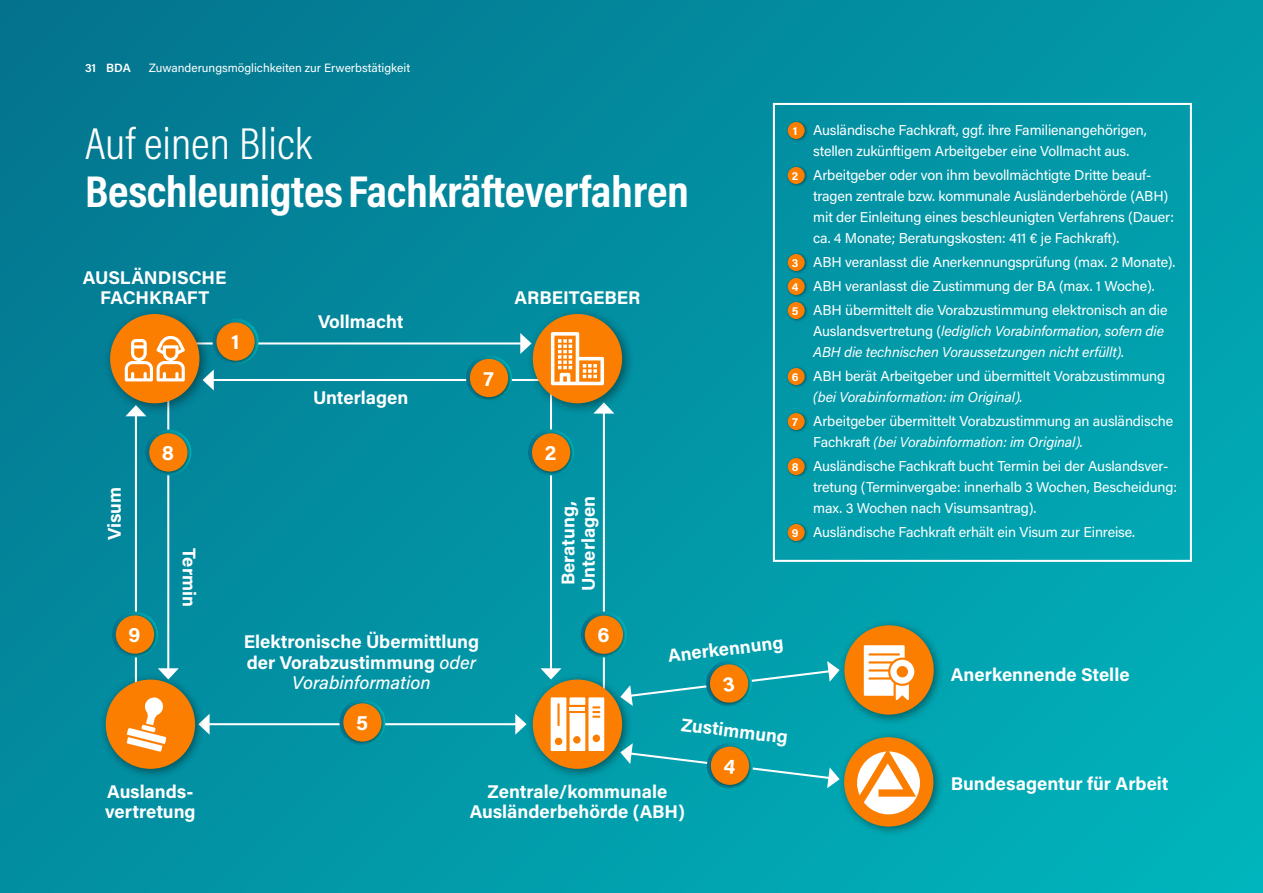
<style>
.page{position:relative;width:1263px;height:893px;background:#fff}
.page>*{position:absolute;margin:0;border:0;box-sizing:border-box;transform-origin:0 0}
.t1{font:700 45px "Acumin Pro Cond";letter-spacing:-.01em;color:#fff;scale:1.04 1}
.t2{font:300 45px "Acumin Pro Cond";color:#fff;scale:1.04 1}
.t3{font:700 21px "Acumin Pro";color:#fff}
.t4{font:700 18.45px/20.4px "Acumin Pro";color:#fff;text-align:center}
.t5{font:14.25px/21px "Acumin Pro";letter-spacing:-.01em;color:#fff}
.t6{font:italic 14.25px/21px "Acumin Pro";letter-spacing:-.01em;color:#fff}
.t7{font:12px "Acumin Pro";color:#fff}
.t8{font:600 12px "Acumin Pro";color:#fff}
.s1{font-weight:700;font-size:11.7px}
.s2{font-style:normal}
.s3{font-style:italic}
.s4{font-weight:500;font-style:italic}
</style>
<div class="page">
<div style="left:0;top:0;width:1263px;height:893px;background:linear-gradient(to right,#037f96,#01a7b3)"></div>
<hr style="left:206px;top:723px;width:313px;height:2px;background:#fff">
<svg style="left:515px;top:714px;width:11px;height:21px"></svg>
<svg style="left:205px;top:714px;width:5px;height:21px"></svg>
<hr style="left:135px;top:413px;width:2px;height:307px;background:#fff">
<hr style="left:167px;top:383px;width:2px;height:289px;background:#fff">
<svg style="left:158px;top:668px;width:21px;height:6px"></svg>
<hr style="left:185px;top:342px;width:339px;height:2px;background:#fff">
<svg style="left:520px;top:333px;width:6px;height:21px"></svg>
<hr style="left:210px;top:379px;width:348px;height:2px;background:#fff">
<svg style="left:212px;top:369px;width:2px;height:21px"></svg>
<svg style="left:339px;top:699px;width:46px;height:46px"></svg>
<svg style="left:213px;top:319px;width:46px;height:46px"></svg>
<svg style="left:145px;top:429px;width:46px;height:46px"></svg>
<svg style="left:112px;top:612px;width:46px;height:45px"></svg>
<hr style="left:603px;top:410px;width:2px;height:295px;background:#fff">
<hr style="left:550px;top:364px;width:2px;height:308px;background:#fff">
<svg style="left:540px;top:668px;width:21px;height:6px"></svg>
<svg style="left:581px;top:612px;width:46px;height:45px"></svg>
<svg style="left:528px;top:429px;width:46px;height:46px"></svg>
<svg style="left:466px;top:355px;width:46px;height:46px"></svg>
<div style="left:785px;top:120px;width:23px;height:22px;background:#000;opacity:.43"></div>
<div style="left:788px;top:122px;width:17px;height:17px;background:#fc7e00;border-radius:50%"></div>
<div style="left:785px;top:165px;width:23px;height:22px;background:#000;opacity:.43"></div>
<div style="left:788px;top:167px;width:17px;height:17px;background:#fc7e00;border-radius:50%"></div>
<div style="left:785px;top:252px;width:23px;height:22px;background:#000;opacity:.43"></div>
<div style="left:788px;top:254px;width:17px;height:17px;background:#fc7e00;border-radius:50%"></div>
<div style="left:785px;top:276px;width:23px;height:22px;background:#000;opacity:.43"></div>
<div style="left:788px;top:278px;width:17px;height:17px;background:#fc7e00;border-radius:50%"></div>
<div style="left:785px;top:300px;width:23px;height:22px;background:#000;opacity:.43"></div>
<div style="left:788px;top:302px;width:17px;height:17px;background:#fc7e00;border-radius:50%"></div>
<div style="left:785px;top:366px;width:23px;height:22px;background:#000;opacity:.43"></div>
<div style="left:788px;top:368px;width:17px;height:17px;background:#fc7e00;border-radius:50%"></div>
<div style="left:785px;top:411px;width:23px;height:22px;background:#000;opacity:.43"></div>
<div style="left:788px;top:413px;width:17px;height:17px;background:#fc7e00;border-radius:50%"></div>
<div style="left:785px;top:456px;width:23px;height:22px;background:#000;opacity:.43"></div>
<div style="left:788px;top:458px;width:17px;height:17px;background:#fc7e00;border-radius:50%"></div>
<div style="left:785px;top:522px;width:23px;height:22px;background:#000;opacity:.43"></div>
<div style="left:788px;top:524px;width:17px;height:17px;background:#fc7e00;border-radius:50%"></div>
<div style="left:773px;top:103px;width:419px;height:459px;border:2px solid #fff"></div>
<div style="left:104px;top:308px;width:108px;height:108px;background:#000;opacity:.43"></div>
<div style="left:110px;top:314px;width:89px;height:89px;background:#fc7e00;border-radius:50%"></div>
<svg style="left:125px;top:335px;width:60px;height:46px"></svg>
<div style="left:526px;top:308px;width:108px;height:108px;background:#000;opacity:.43"></div>
<div style="left:533px;top:314px;width:89px;height:89px;background:#fc7e00;border-radius:50%"></div>
<svg style="left:551px;top:332px;width:53px;height:53px"></svg>
<div style="left:527px;top:674px;width:105px;height:105px;background:#000;opacity:.43"></div>
<div style="left:533px;top:680px;width:89px;height:89px;background:#fc7e00;border-radius:50%"></div>
<svg style="left:551px;top:697px;width:53px;height:54px"></svg>
<div style="left:838px;top:619px;width:105px;height:105px;background:#000;opacity:.43"></div>
<div style="left:844px;top:625px;width:90px;height:90px;background:#fc7e00;border-radius:50%"></div>
<svg style="left:864px;top:645px;width:50px;height:55px"></svg>
<div style="left:100px;top:674px;width:105px;height:105px;background:#000;opacity:.43"></div>
<div style="left:106px;top:680px;width:89px;height:89px;background:#fc7e00;border-radius:50%"></div>
<svg style="left:127px;top:697px;width:39px;height:55px"></svg>
<div style="left:838px;top:731px;width:105px;height:105px;background:#000;opacity:.43"></div>
<div style="left:844px;top:737px;width:89px;height:90px;background:#fc7e00;border-radius:50%"></div>
<svg style="left:857px;top:751px;width:63px;height:63px"></svg>
<svg style="left:847px;top:756px;width:75px;height:59px"></svg>
<div style="left:215px;top:321px;width:43px;height:43px;background:#000;opacity:.43"></div>
<div style="left:216px;top:322px;width:39px;height:39px;background:#fc7e00;border-radius:50%"></div>
<div style="left:114px;top:614px;width:44px;height:43px;background:#000;opacity:.43"></div>
<div style="left:116px;top:615px;width:38px;height:39px;background:#fc7e00;border-radius:50%"></div>
<div style="left:147px;top:431px;width:44px;height:44px;background:#000;opacity:.43"></div>
<div style="left:149px;top:433px;width:39px;height:39px;background:#fc7e00;border-radius:50%"></div>
<div style="left:468px;top:357px;width:43px;height:44px;background:#000;opacity:.43"></div>
<div style="left:470px;top:359px;width:38px;height:38px;background:#fc7e00;border-radius:50%"></div>
<div style="left:530px;top:431px;width:44px;height:44px;background:#000;opacity:.43"></div>
<div style="left:532px;top:433px;width:38px;height:39px;background:#fc7e00;border-radius:50%"></div>
<div style="left:583px;top:614px;width:43px;height:43px;background:#000;opacity:.43"></div>
<div style="left:585px;top:616px;width:38px;height:38px;background:#fc7e00;border-radius:50%"></div>
<div style="left:341px;top:701px;width:44px;height:44px;background:#000;opacity:.43"></div>
<div style="left:343px;top:703px;width:39px;height:39px;background:#fc7e00;border-radius:50%"></div>
<svg style="left:620px;top:661px;width:220px;height:45px;background:#2c9e9b"></svg>
<svg style="left:620px;top:743px;width:220px;height:45px;background:#2ca09c"></svg>
<p class="t8" style="left:85px;top:59px;width:47px">31 BDA</p>
<p class="t7" style="left:149px;top:59px;width:263px">Zuwanderungsmöglichkeiten zur Erwerbstätigkeit</p>
<h1 class="t2" style="left:85px;top:115px;width:220px">Auf einen Blick</h1>
<h1 class="t1" style="left:85px;top:162px;width:582px">Beschleunigtes Fachkräfteverfahren</h1>
<p class="t4" style="left:83px;top:266px;width:145px">AUSLÄNDISCHE<br>FACHKRAFT</p>
<p class="t4" style="left:103px;top:540px;width:55px;rotate:-90deg">Visum</p>
<h2 class="t3" style="left:231px;top:327px;width:10px">1</h2>
<h2 class="t3" style="left:162px;top:438px;width:14px">8</h2>
<p class="t4" style="left:200px;top:548px;width:60px;rotate:90deg">Termin</p>
<p class="t4" style="left:318px;top:311px;width:87px">Vollmacht</p>
<p class="t4" style="left:313px;top:387px;width:97px">Unterlagen</p>
<p class="t4" style="left:514px;top:287px;width:127px">ARBEITGEBER</p>
<h2 class="t3" style="left:483px;top:364px;width:12px">7</h2>
<h2 class="t3" style="left:545px;top:438px;width:13px">2</h2>
<p class="t4" style="left:557px;top:591px;width:97px;rotate:-90deg">Beratung,<br>Unterlagen</p>
<p class="t5" style="left:793px;top:119px;width:355px;text-align:center"><span class="s1">1</span> Ausländische Fachkraft, ggf. ihre Familienangehörigen, stellen zukünftigem Arbeitgeber eine Vollmacht aus.</p>
<p class="t5" style="left:813px;top:164px;width:362px;text-indent:-21px"><span class="s1">2</span> Arbeitgeber oder von ihm bevollmächtigte Dritte beauf&shy;tragen zentrale bzw. kommunale Ausländerbehörde (ABH) mit der Einleitung eines beschleunigten Verfahrens (Dauer: ca. 4 Monate; Beratungskosten: 411 € je Fachkraft).</p>
<p class="t5" style="left:792px;top:249px;width:385px;line-height:24px"><span class="s1">3</span> ABH veranlasst die Anerkennungsprüfung (max. 2 Monate).<br><span class="s1">4</span> ABH veranlasst die Zustimmung der BA (max. 1 Woche).<br><span class="s1">5</span> ABH übermittelt die Vorabzustimmung elektronisch an die</p>
<p class="t6" style="left:813px;top:320px;width:352px"><span class="s2">Auslandsvertretung (</span>lediglich Vorabinformation, sofern die<br>ABH die technischen Voraussetzungen nicht erfüllt).</p>
<p class="t5" style="left:813px;top:365px;width:353px;text-indent:-21px"><span class="s1">6</span> ABH berät Arbeitgeber und übermittelt Vorabzustimmung <span class="s3">(bei Vorabinformation: im Original).</span></p>
<p class="t5" style="left:813px;top:410px;width:361px;text-indent:-21px"><span class="s1">7</span> Arbeitgeber übermittelt Vorabzustimmung an ausländische<br>Fachkraft <span class="s3">(bei Vorabinformation: im Original).</span></p>
<p class="t5" style="left:813px;top:455px;width:365px;text-indent:-21px"><span class="s1">8</span> Ausländische Fachkraft bucht Termin bei der Auslandsver&shy;tretung (Terminvergabe: innerhalb 3 Wochen, Bescheidung: max. 3 Wochen nach Visumsantrag).</p>
<p class="t5" style="left:792px;top:521px;width:345px"><span class="s1">9</span> Ausländische Fachkraft erhält ein Visum zur Einreise.</p>
<h2 class="t3" style="left:129px;top:620px;width:14px">9</h2>
<p class="t4" style="left:244px;top:631px;width:237px">Elektronische Übermittlung der Vorabzustimmung <span class="s4">oder<br>Vorabinformation</span></p>
<h2 class="t3" style="left:597px;top:620px;width:14px">6</h2>
<p class="t4" style="left:667px;top:645px;width:117px;rotate:-7deg">Anerkennung</p>
<p class="t4" style="left:951px;top:663px;width:180px">Anerkennende Stelle</p>
<h2 class="t3" style="left:356px;top:708px;width:13px">5</h2>
<p class="t4" style="left:683px;top:713px;width:109px;rotate:7deg">Zustimmung</p>
<p class="t4" style="left:105px;top:780px;width:92px;text-align:left">Auslands&shy;vertretung</p>
<p class="t4" style="left:470px;top:780px;width:217px">Zentrale/kommunale<br>Ausländerbehörde (ABH)</p>
<p class="t4" style="left:951px;top:773px;width:219px">Bundesagentur für Arbeit</p>
</div>
